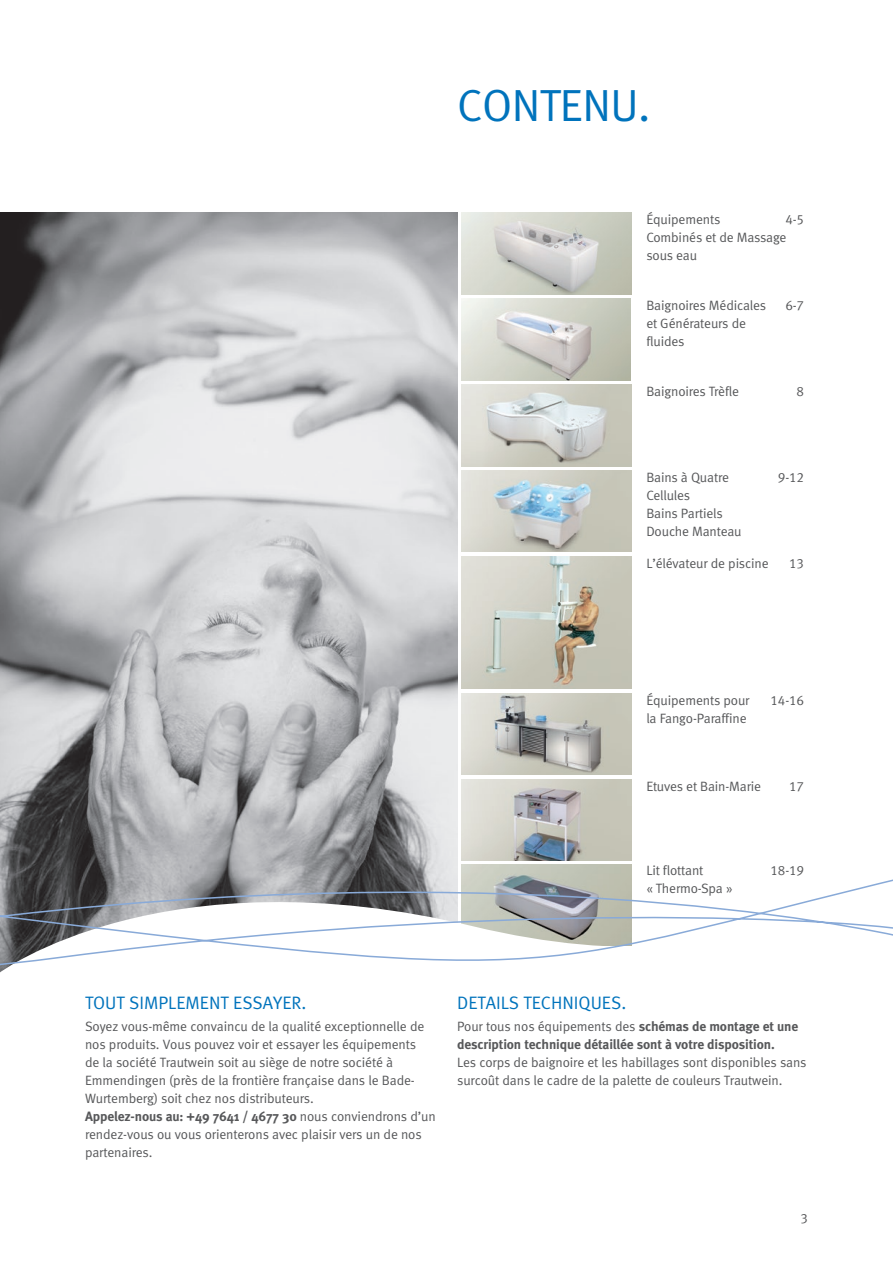
<style>
.page{position:relative;width:893px;height:1263px;background:#fff}
.page>*{position:absolute;margin:0;border:0;box-sizing:border-box;transform-origin:0 0}
.t1{font:45px "Meta Normal LF";letter-spacing:-.01em;color:#0073bc}
.t2{font:18px "Meta Normal LF";color:#0073bc}
.t3{font:13.5px/18px "Meta Normal LF";letter-spacing:-.01em;color:#57585a}
.t4{font:700 13.5px "Meta";letter-spacing:-.01em;color:#57585a}
.s1{font-family:"Meta Normal LF";font-weight:400}
.s2{font-family:"Meta";font-weight:700}
</style>
<div class="page">
<img style="left:0;top:213px;width:457px;height:622px">
<img style="left:461px;top:557px;width:170px;height:131px">
<img style="left:461px;top:213px;width:170px;height:81px">
<img style="left:461px;top:298px;width:169px;height:82px">
<img style="left:461px;top:384px;width:170px;height:82px">
<img style="left:461px;top:470px;width:170px;height:82px">
<img style="left:461px;top:693px;width:170px;height:82px">
<img style="left:461px;top:779px;width:170px;height:56px">
<svg style="left:0;top:835px;width:632px;height:39px;background:#98999a"></svg>
<svg style="left:0;top:874px;width:893px;height:99px"></svg>
<h1 class="t1" style="left:457px;top:79px;width:195px">CONTENU.</h1>
<p class="t3" style="left:646px;top:210px;width:76px">Équipements</p>
<p class="t3" style="left:646px;top:210px;width:159px;text-indent:139px">4-5<br>Combinés et de Massage sous eau</p>
<p class="t3" style="left:646px;top:296px;width:121px">Baignoires Médicales</p>
<p class="t3" style="left:785px;top:296px;width:20px">6-7</p>
<p class="t3" style="left:646px;top:314px;width:101px">et Générateurs de fluides</p>
<p class="t3" style="left:646px;top:382px;width:94px">Baignoires Trèfle</p>
<p class="t3" style="left:796px;top:382px;width:9px">8</p>
<p class="t3" style="left:646px;top:468px;width:84px">Bains à Quatre</p>
<p class="t3" style="left:778px;top:468px;width:28px">9-12</p>
<p class="t3" style="left:646px;top:486px;width:97px">Cellules<br>Bains Partiels<br>Douche Manteau</p>
<p class="t3" style="left:646px;top:554px;width:124px">L’élévateur de piscine</p>
<p class="t3" style="left:789px;top:554px;width:16px">13</p>
<p class="t3" style="left:646px;top:691px;width:105px">Équipements pour</p>
<p class="t3" style="left:770px;top:691px;width:35px">14-16</p>
<p class="t3" style="left:646px;top:709px;width:102px">la Fango-Paraffine</p>
<p class="t3" style="left:646px;top:777px;width:116px">Etuves et Bain-Marie</p>
<p class="t3" style="left:789px;top:777px;width:16px">17</p>
<p class="t3" style="left:646px;top:861px;width:59px">Lit flottant</p>
<p class="t3" style="left:770px;top:861px;width:35px">18-19</p>
<p class="t3" style="left:646px;top:879px;width:88px">« Thermo-Spa »</p>
<h2 class="t2" style="left:85px;top:993px;width:223px">TOUT SIMPLEMENT ESSAYER.</h2>
<h2 class="t2" style="left:457px;top:993px;width:171px">DETAILS TECHNIQUES.</h2>
<p class="t3" style="left:85px;top:1017px;width:341px">Soyez vous-même convaincu de la qualité exceptionnelle de nos produits. Vous pouvez voir et essayer les équipements de la société Trautwein soit au siège de notre société à Emmendingen (près de la frontière française dans le Bade-Wurtemberg) soit chez nos distributeurs.</p>
<p class="t4" style="left:85px;top:1108px;width:352px">Appelez-nous au: +49 7641 / 4677 30 <span class="s1">nous conviendrons d’un</span></p>
<p class="t3" style="left:85px;top:1125px;width:338px">rendez-vous ou vous orienterons avec plaisir vers un de nos partenaires.</p>
<p class="t3" style="left:457px;top:1017px;width:343px">Pour tous nos équipements des <span class="s2">schémas de montage et une</span></p>
<p class="t4" style="left:457px;top:1036px;width:319px">description technique détaillée sont à votre disposition.</p>
<p class="t3" style="left:457px;top:1053px;width:351px">Les corps de baignoire et les habillages sont disponibles sans surcoût dans le cadre de la palette de couleurs Trautwein.</p>
<p class="t3" style="left:800px;top:1209px;width:9px">3</p>
</div>
